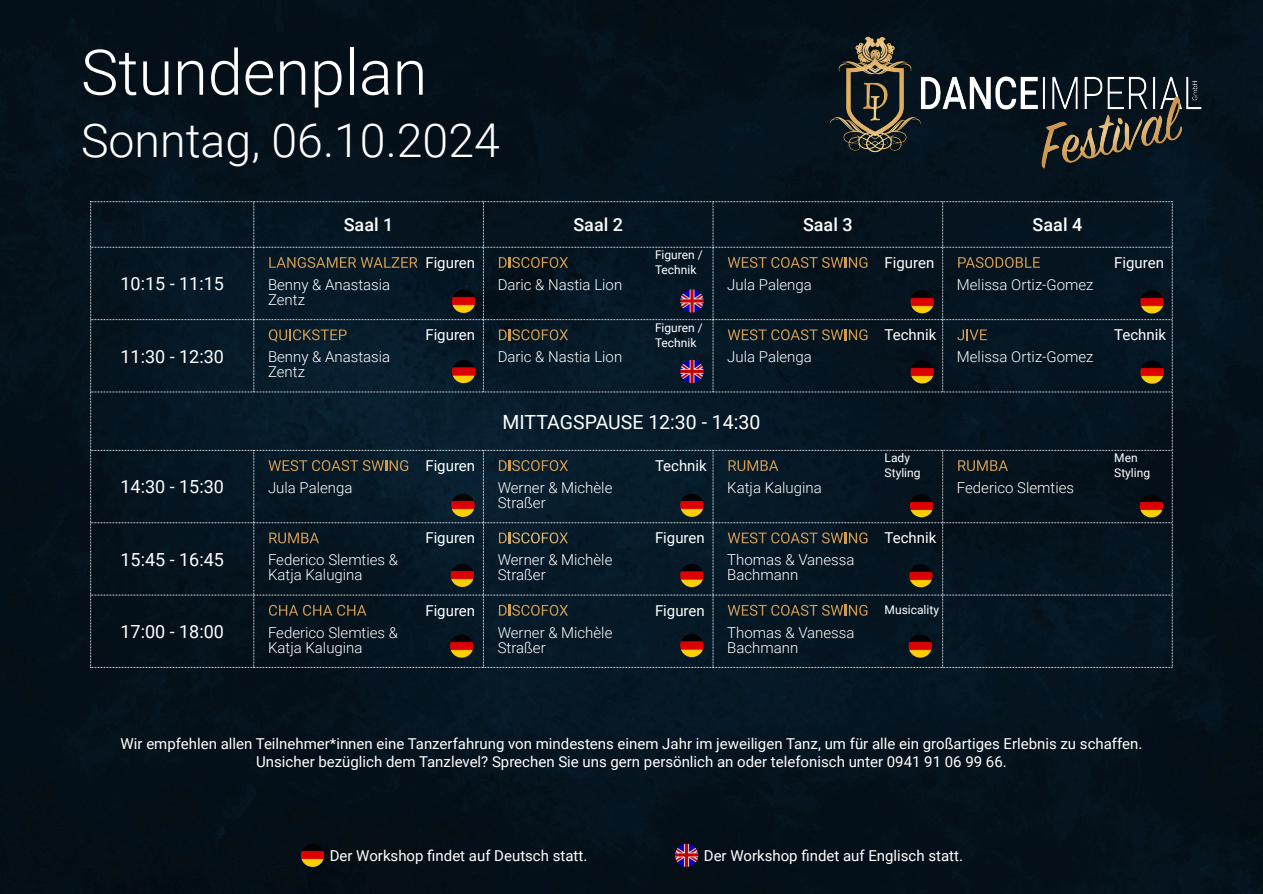
<style>
.page{position:relative;width:1263px;height:894px;background:#fff}
.page>*{position:absolute;margin:0;border:0;box-sizing:border-box;transform-origin:0 0}
.t1{font:300 63px "Roboto";color:#fff}
.t2{font:300 46.5px "Roboto";color:#fff}
.t3{font:19.5px "Roboto";color:#fff}
.t4{font:18px "Roboto";color:#fff}
.t5{font:500 18px "Roboto";color:#fff}
.t6{font:15px/18px "Roboto";color:#fff;text-align:center}
.t7{font:300 15px/15px "Roboto";color:#fff}
.t8{font:12px/15px "Roboto";color:#fff}
</style>
<div class="page">
<img style="left:0;top:0;width:1263px;height:893px">
<img style="left:829px;top:36px;width:372px;height:132px">
<svg style="left:90px;top:201px;width:1083px;height:466px;background:#0a1a25"></svg>
<img style="left:301px;top:843px;width:23px;height:23px;border-radius:50%">
<img style="left:675px;top:843px;width:23px;height:23px;border-radius:50%">
<img style="left:680px;top:289px;width:24px;height:23px;border-radius:50%">
<img style="left:680px;top:360px;width:24px;height:23px;border-radius:50%">
<img style="left:680px;top:493px;width:23px;height:23px;border-radius:50%">
<img style="left:680px;top:563px;width:23px;height:24px;border-radius:50%">
<img style="left:910px;top:290px;width:24px;height:23px;border-radius:50%">
<img style="left:910px;top:360px;width:24px;height:23px;border-radius:50%">
<img style="left:910px;top:494px;width:23px;height:23px;border-radius:50%">
<img style="left:909px;top:564px;width:24px;height:23px;border-radius:50%">
<img style="left:909px;top:634px;width:23px;height:23px;border-radius:50%">
<img style="left:1140px;top:290px;width:24px;height:23px;border-radius:50%">
<img style="left:1140px;top:360px;width:24px;height:23px;border-radius:50%">
<img style="left:1140px;top:494px;width:23px;height:23px;border-radius:50%">
<img style="left:452px;top:289px;width:23px;height:24px;border-radius:50%">
<img style="left:452px;top:360px;width:23px;height:23px;border-radius:50%">
<img style="left:451px;top:493px;width:24px;height:23px;border-radius:50%">
<img style="left:451px;top:563px;width:23px;height:23px;border-radius:50%">
<img style="left:450px;top:634px;width:23px;height:23px;border-radius:50%">
<img style="left:680px;top:633px;width:23px;height:24px;border-radius:50%">
<h1 class="t1" style="left:81px;top:47px;width:348px">Stundenplan</h1>
<h2 class="t2" style="left:81px;top:122px;width:420px">Sonntag, 06.10.2024</h2>
<p class="t5" style="left:344px;top:218px;width:51px">Saal 1</p>
<p class="t5" style="left:573px;top:218px;width:51px">Saal 2</p>
<p class="t5" style="left:803px;top:218px;width:51px">Saal 3</p>
<p class="t5" style="left:1033px;top:218px;width:51px">Saal 4</p>
<p class="t6" style="left:425px;top:255px;width:51px">Figuren</p>
<p class="t8" style="left:655px;top:248px;width:49px">Figuren /<br>Technik</p>
<p class="t6" style="left:885px;top:255px;width:51px">Figuren</p>
<p class="t6" style="left:1114px;top:255px;width:51px">Figuren</p>
<p class="t4" style="left:120px;top:276px;width:105px">10:15 - 11:15</p>
<p class="t7" style="left:268px;top:278px;width:124px">Benny &amp; Anastasia<br>Zentz</p>
<p class="t7" style="left:498px;top:278px;width:126px">Daric &amp; Nastia Lion</p>
<p class="t7" style="left:727px;top:278px;width:86px">Jula Palenga</p>
<p class="t7" style="left:957px;top:278px;width:138px">Melissa Ortiz-Gomez</p>
<p class="t6" style="left:425px;top:327px;width:51px">Figuren</p>
<p class="t8" style="left:655px;top:321px;width:49px">Figuren /<br>Technik</p>
<p class="t6" style="left:885px;top:327px;width:53px">Technik</p>
<p class="t6" style="left:1114px;top:327px;width:53px">Technik</p>
<p class="t4" style="left:120px;top:349px;width:105px">11:30 - 12:30</p>
<p class="t7" style="left:268px;top:351px;width:124px">Benny &amp; Anastasia<br>Zentz</p>
<p class="t7" style="left:498px;top:351px;width:126px">Daric &amp; Nastia Lion</p>
<p class="t7" style="left:727px;top:351px;width:86px">Jula Palenga</p>
<p class="t7" style="left:957px;top:351px;width:138px">Melissa Ortiz-Gomez</p>
<h3 class="t3" style="left:502px;top:413px;width:259px">MITTAGSPAUSE 12:30 - 14:30</h3>
<p class="t4" style="left:120px;top:479px;width:105px">14:30 - 15:30</p>
<p class="t6" style="left:425px;top:458px;width:51px">Figuren</p>
<p class="t6" style="left:655px;top:458px;width:53px">Technik</p>
<p class="t8" style="left:885px;top:451px;width:37px">Lady<br>Styling</p>
<p class="t8" style="left:1114px;top:451px;width:37px">Men<br>Styling</p>
<p class="t7" style="left:268px;top:481px;width:86px">Jula Palenga</p>
<p class="t7" style="left:498px;top:481px;width:116px">Werner &amp; Michèle<br>Straßer</p>
<p class="t7" style="left:727px;top:481px;width:96px">Katja Kalugina</p>
<p class="t7" style="left:957px;top:481px;width:119px">Federico Slemties</p>
<p class="t6" style="left:425px;top:530px;width:51px">Figuren</p>
<p class="t6" style="left:655px;top:530px;width:51px">Figuren</p>
<p class="t6" style="left:885px;top:530px;width:53px">Technik</p>
<p class="t4" style="left:120px;top:552px;width:105px">15:45 - 16:45</p>
<p class="t7" style="left:268px;top:554px;width:131px">Federico Slemties &amp;<br>Katja Kalugina</p>
<p class="t7" style="left:498px;top:554px;width:116px">Werner &amp; Michèle<br>Straßer</p>
<p class="t7" style="left:727px;top:554px;width:129px">Thomas &amp; Vanessa<br>Bachmann</p>
<p class="t6" style="left:425px;top:602px;width:51px">Figuren</p>
<p class="t6" style="left:655px;top:602px;width:51px">Figuren</p>
<p class="t8" style="left:885px;top:603px;width:56px">Musicality</p>
<p class="t4" style="left:120px;top:624px;width:105px">17:00 - 18:00</p>
<p class="t7" style="left:268px;top:626px;width:131px">Federico Slemties &amp;<br>Katja Kalugina</p>
<p class="t7" style="left:498px;top:626px;width:116px">Werner &amp; Michèle<br>Straßer</p>
<p class="t7" style="left:727px;top:626px;width:129px">Thomas &amp; Vanessa<br>Bachmann</p>
<p class="t6" style="left:121px;top:735px;width:1023px">Wir empfehlen allen Teilnehmer*innen eine Tanzerfahrung von mindestens einem Jahr im jeweiligen Tanz, um für alle ein großartiges Erlebnis zu schaffen.<br>Unsicher bezüglich dem Tanzlevel? Sprechen Sie uns gern persönlich an oder telefonisch unter 0941 91 06 99 66.</p>
<p class="t6" style="left:330px;top:847px;width:259px">Der Workshop findet auf Deutsch statt.</p>
<p class="t6" style="left:704px;top:847px;width:261px">Der Workshop findet auf Englisch statt.</p>
</div>
